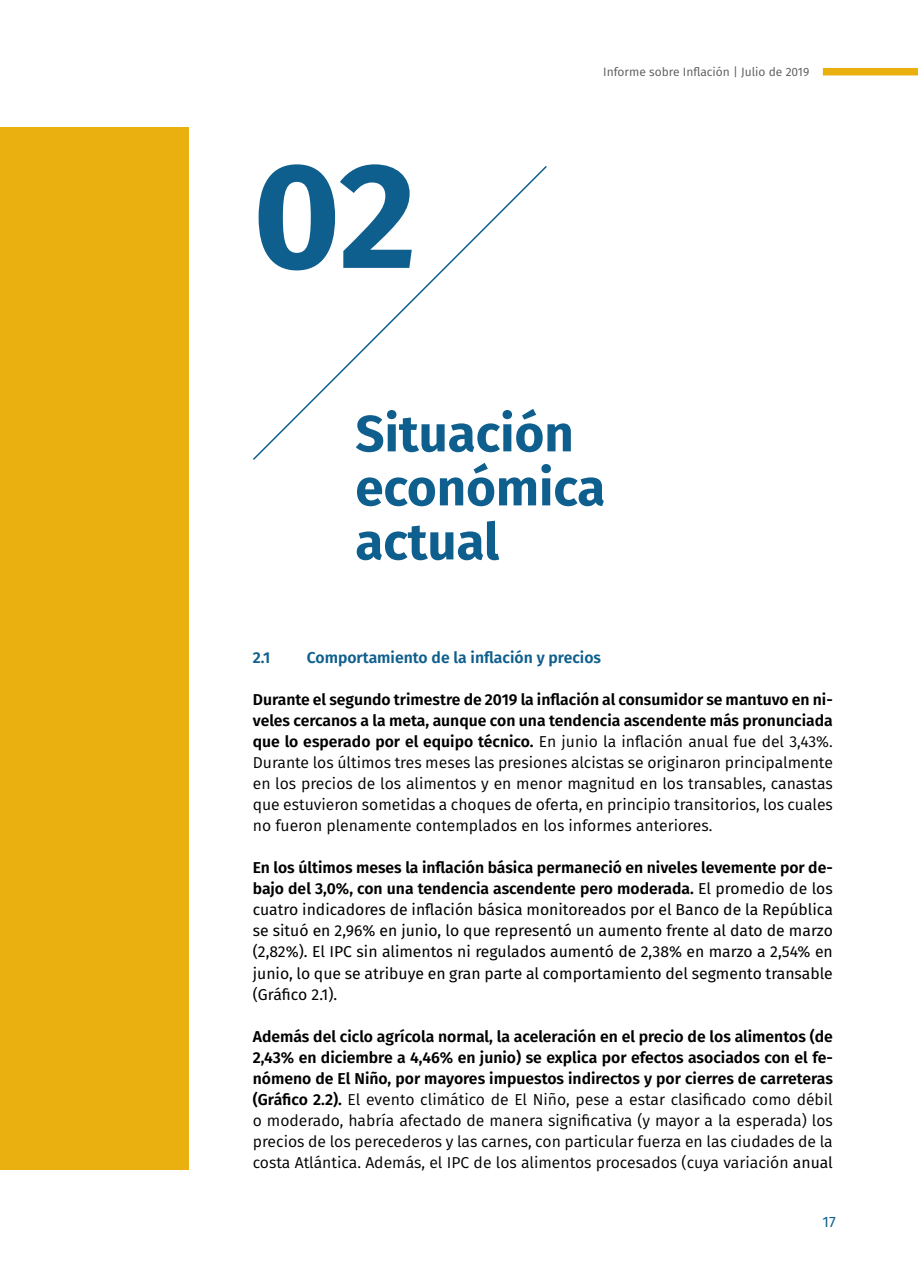
<style>
.page{position:relative;width:918px;height:1276px;background:#fff}
.page>*{position:absolute;margin:0;border:0;box-sizing:border-box;transform-origin:0 0}
.t1{font:700 150px "Fira Sans";color:#0f5f8e}
.t2{font:700 51px/54px "Fira Sans";color:#0f5f8e}
.t3{font:15.75px/21px "Fira Sans";color:#000;text-align:justify}
.t4{font:15.75px/21px "Fira Sans";color:#000;text-align:justify}
.t5{font:600 15.75px "Fira Sans";color:#0f5f8e}
.t6{font:15px "Fira Sans";color:#0f5f8e}
.t7{font:12px "Fira Sans";color:#58595b}
.s1{font-weight:600}
.s2{font-style:inherit}
</style>
<div class="page">
<div style="left:0;top:128px;width:188px;height:1041px;background:#eab010"></div>
<svg style="left:253px;top:166px;width:294px;height:294px"></svg>
<div style="left:823px;top:68px;width:95px;height:7px;background:#eab010"></div>
<h1 class="t1" style="left:253px;top:89px;width:165px">02</h1>
<p class="t7" style="left:603px;top:63px;width:208px">Informe sobre Inflación | Julio de 2019</p>
<h2 class="t2" style="left:355px;top:403px;width:251px">Situación económica actual</h2>
<p class="t5" style="left:253px;top:645px;width:19px">2.1</p>
<p class="t5" style="left:307px;top:645px;width:296px">Comportamiento de la inflación y precios</p>
<p class="t3" style="left:253px;top:689px;width:582px"><span class="s1">Durante el segundo trimestre de 2019 la inflación al consumidor se mantuvo en ni&shy;veles cercanos a la meta, aunque con una tendencia ascendente más pronunciada que lo esperado por el equipo técnico.</span> En junio la inflación anual fue del 3,43%.<br>Durante los últimos tres meses las presiones alcistas se originaron principalmente en los precios de los alimentos y en menor magnitud en los transables, canastas que estuvieron sometidas a choques de oferta, en principio transitorios, los cuales no fueron plenamente contemplados en los informes anteriores.</p>
<p class="t4" style="left:253px;top:857px;width:582px"><span class="s1">En los últimos meses la inflación básica permaneció en niveles levemente por de&shy;bajo del 3,0%, con una tendencia ascendente pero moderada.</span> El promedio de los cuatro indicadores de inflación básica monitoreados por el Banco de la República se situó en 2,96% en junio, lo que representó un aumento frente al dato de marzo (2,82%). El IPC sin alimentos ni regulados aumentó de 2,38% en marzo a 2,54% en junio, lo que se atribuye en gran parte al comportamiento del segmento transable (Gráfico 2.1).</p>
<p class="t3" style="left:253px;top:1025px;width:582px"><span class="s1">Además del ciclo agrícola normal, la aceleración en el precio de los alimentos (de 2,43% en diciembre a 4,46% en junio) se explica por efectos asociados con el fe&shy;nómeno de El Niño, por mayores impuestos indirectos y por cierres de carreteras (Gráfico 2.2).</span> El evento climático de El Niño, pese a estar clasificado como débil o moderado, habría afectado de manera significativa (y mayor a la esperada) los precios de los perecederos y las carnes, con particular fuerza en las ciudades de la costa Atlántica. Además, el IPC de los alimentos procesados (cuya variación <span class="s2">anual</span></p>
<p class="t6" style="left:823px;top:1210px;width:15px">17</p>
</div>
